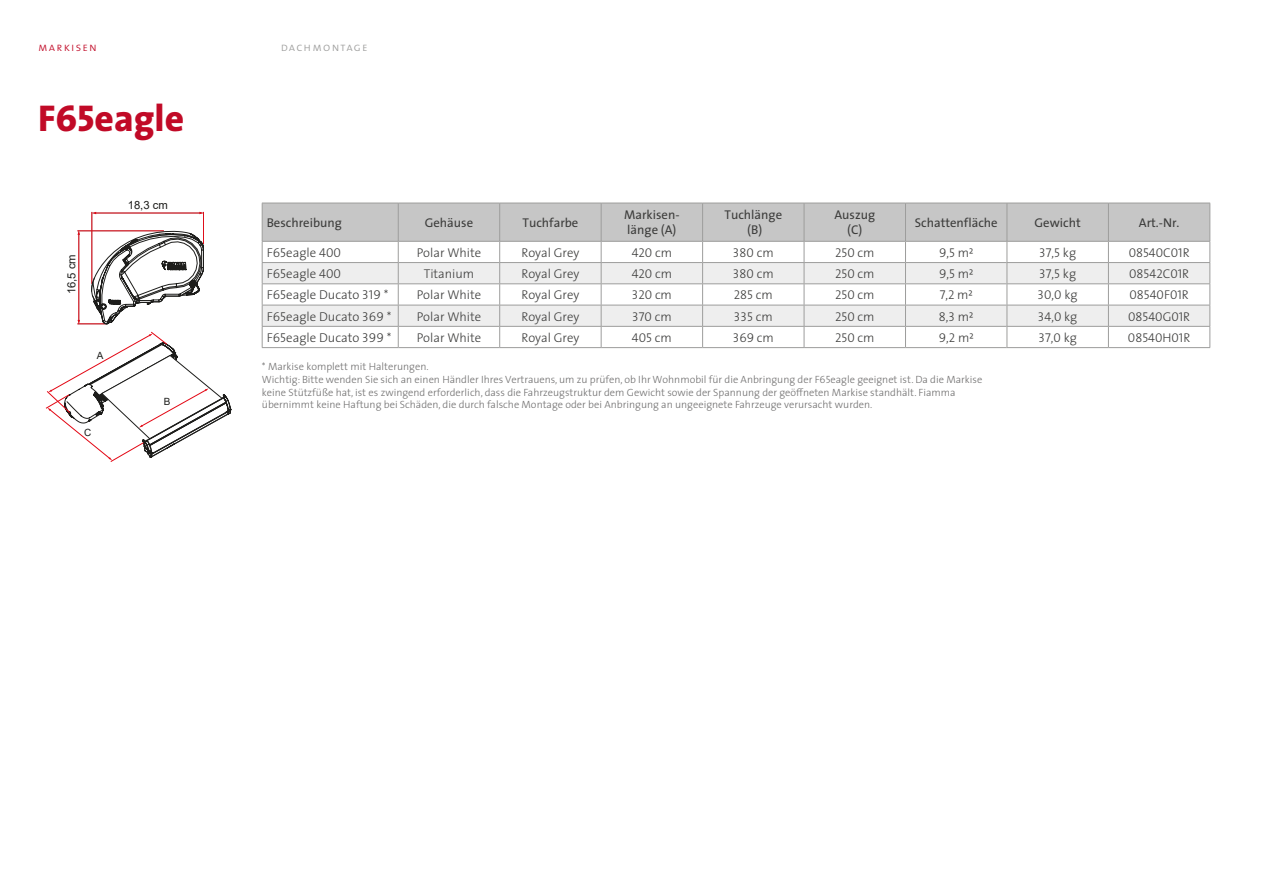
<style>
.page{position:relative;width:1263px;height:893px;background:#fff}
.page>*{position:absolute;margin:0;border:0;box-sizing:border-box;transform-origin:0 0}
.t1{font:800 37.5px "The Sans";color:#c10a27}
.t2{font:300 12.9px "The Sans";color:#3c3c3b}
.t3{font:12.9px "The Sans Light Caps";color:#3c3c3b}
.t4{font:12.75px "The Sans Light Caps";color:#3c3c3b}
.t5{font:12.75px/15px "The Sans";color:#3c3c3b;text-align:center}
.t6{font:300 12.75px "The Sans";color:#3c3c3b}
.t7{font:12px "The Sans Light Caps";letter-spacing:.1em;color:#9d9d9c}
.t8{font:12px "The Sans Light Caps";letter-spacing:.1em;color:#c10a27}
.t9{font:11.25px "Arial";color:#1d1d1b}
.t10{font:300 10.5px/12.8px "The Sans";color:#706f6f}
.t11{font:9.9px "Arial";color:#1d1d1b}
.s1{font-family:"The Sans Extra Bold Caps";font-weight:400}
.s2{font-family:"The Sans";font-weight:300}
.s3{font-family:"The Sans";font-weight:300;font-size:12.9px}
.s4{font-family:"The Sans Light Caps";font-weight:400}
</style>
<div class="page">
<svg style="left:46px;top:230px;width:185px;height:232px"></svg>
<hr style="left:399px;top:347px;width:101px;height:1px;background:#9d9d9c">
<hr style="left:500px;top:347px;width:101px;height:1px;background:#9d9d9c">
<hr style="left:601px;top:347px;width:102px;height:1px;background:#9d9d9c">
<hr style="left:703px;top:347px;width:101px;height:1px;background:#9d9d9c">
<hr style="left:804px;top:347px;width:101px;height:1px;background:#9d9d9c">
<hr style="left:905px;top:347px;width:102px;height:1px;background:#9d9d9c">
<hr style="left:1109px;top:347px;width:101px;height:1px;background:#9d9d9c">
<hr style="left:262px;top:347px;width:137px;height:1px;background:#9d9d9c">
<svg style="left:262px;top:203px;width:948px;height:144px"></svg>
<hr style="left:1007px;top:347px;width:102px;height:1px;background:#9d9d9c">
<p class="t8" style="left:38px;top:40px;width:60px">markisen</p>
<p class="t7" style="left:281px;top:40px;width:89px">dachmontage</p>
<h1 class="t1" style="left:38px;top:86px;width:147px"><span class="s1">F65</span>eagle</h1>
<p class="t9" style="left:64px;top:294px;width:42px;rotate:-90deg">16,5 cm</p>
<p class="t11" style="left:97px;top:349px;width:8px">A</p>
<p class="t11" style="left:84px;top:426px;width:9px">C</p>
<p class="t9" style="left:128px;top:198px;width:42px">18,3 cm</p>
<p class="t11" style="left:164px;top:395px;width:8px">B</p>
<p class="t5" style="left:267px;top:215px;width:77px">Beschreibung</p>
<p class="t5" style="left:425px;top:215px;width:50px">Gehäuse</p>
<p class="t5" style="left:522px;top:215px;width:58px">Tuchfarbe</p>
<p class="t5" style="left:624px;top:207px;width:57px;text-align:left">Markisen&shy;länge (A)</p>
<p class="t5" style="left:724px;top:207px;width:59px">Tuchlänge (B)</p>
<p class="t5" style="left:834px;top:207px;width:42px">Auszug (C)</p>
<p class="t5" style="left:915px;top:215px;width:84px">Schattenfläche</p>
<p class="t5" style="left:1034px;top:215px;width:48px">Gewicht</p>
<p class="t5" style="left:1139px;top:215px;width:42px">Art.-Nr.</p>
<p class="t3" style="left:267px;top:245px;width:76px">F65<span class="s2">eagle</span> 400</p>
<p class="t6" style="left:417px;top:242px;width:66px">Polar White</p>
<p class="t6" style="left:521px;top:242px;width:59px">Royal Grey</p>
<p class="t4" style="left:632px;top:245px;width:42px">420 <span class="s2">cm</span></p>
<p class="t4" style="left:733px;top:245px;width:42px">380 <span class="s2">cm</span></p>
<p class="t4" style="left:835px;top:245px;width:41px">250 <span class="s2">cm</span></p>
<p class="t4" style="left:939px;top:245px;width:36px">9,5 <span class="s2">m²</span></p>
<p class="t4" style="left:1039px;top:246px;width:38px">37,5 <span class="s3">kg</span></p>
<p class="t4" style="left:1129px;top:245px;width:62px">08540C01R</p>
<p class="t3" style="left:267px;top:267px;width:76px">F65<span class="s2">eagle</span> 400</p>
<p class="t6" style="left:424px;top:263px;width:52px">Titanium</p>
<p class="t6" style="left:521px;top:263px;width:59px">Royal Grey</p>
<p class="t4" style="left:632px;top:267px;width:42px">420 <span class="s2">cm</span></p>
<p class="t4" style="left:733px;top:267px;width:42px">380 <span class="s2">cm</span></p>
<p class="t4" style="left:835px;top:267px;width:41px">250 <span class="s2">cm</span></p>
<p class="t4" style="left:939px;top:267px;width:36px">9,5 <span class="s2">m²</span></p>
<p class="t4" style="left:1039px;top:267px;width:38px">37,5 <span class="s3">kg</span></p>
<p class="t4" style="left:1129px;top:267px;width:61px">08542C01R</p>
<p class="t2" style="left:267px;top:284px;width:123px"><span class="s4">F65</span>eagle Ducato <span class="s4">319</span> *</p>
<p class="t6" style="left:417px;top:284px;width:66px">Polar White</p>
<p class="t6" style="left:521px;top:284px;width:59px">Royal Grey</p>
<p class="t4" style="left:632px;top:288px;width:42px">320 <span class="s2">cm</span></p>
<p class="t4" style="left:734px;top:288px;width:41px">285 <span class="s2">cm</span></p>
<p class="t4" style="left:835px;top:288px;width:41px">250 <span class="s2">cm</span></p>
<p class="t4" style="left:940px;top:288px;width:35px">7,2 <span class="s2">m²</span></p>
<p class="t4" style="left:1037px;top:288px;width:42px">30,0 <span class="s3">kg</span></p>
<p class="t4" style="left:1129px;top:288px;width:61px">08540F01R</p>
<p class="t2" style="left:267px;top:305px;width:126px"><span class="s4">F65</span>eagle Ducato <span class="s4">369</span> *</p>
<p class="t6" style="left:417px;top:306px;width:66px">Polar White</p>
<p class="t6" style="left:521px;top:306px;width:59px">Royal Grey</p>
<p class="t4" style="left:632px;top:309px;width:41px">370 <span class="s2">cm</span></p>
<p class="t4" style="left:734px;top:309px;width:40px">335 <span class="s2">cm</span></p>
<p class="t4" style="left:835px;top:309px;width:41px">250 <span class="s2">cm</span></p>
<p class="t4" style="left:939px;top:309px;width:36px">8,3 <span class="s2">m²</span></p>
<p class="t4" style="left:1038px;top:309px;width:41px">34,0 <span class="s3">kg</span></p>
<p class="t4" style="left:1128px;top:309px;width:64px">08540G01R</p>
<p class="t2" style="left:267px;top:327px;width:126px"><span class="s4">F65</span>eagle Ducato <span class="s4">399</span> *</p>
<p class="t6" style="left:417px;top:327px;width:66px">Polar White</p>
<p class="t6" style="left:521px;top:327px;width:59px">Royal Grey</p>
<p class="t4" style="left:632px;top:331px;width:41px">405 <span class="s2">cm</span></p>
<p class="t4" style="left:733px;top:331px;width:43px">369 <span class="s2">cm</span></p>
<p class="t4" style="left:835px;top:331px;width:41px">250 <span class="s2">cm</span></p>
<p class="t4" style="left:939px;top:331px;width:36px">9,2 <span class="s2">m²</span></p>
<p class="t4" style="left:1038px;top:331px;width:40px">37,0 <span class="s3">kg</span></p>
<p class="t4" style="left:1128px;top:331px;width:64px">08540H01R</p>
<p class="t10" style="left:262px;top:360px;width:722px">* Markise komplett mit Halterungen.<br>Wichtig: Bitte wenden Sie sich an einen Händler Ihres Vertrauens, um zu prüfen, ob Ihr Wohnmobil für die Anbringung der <span class="s4">F65</span>eagle geeignet ist. Da die Markise keine Stützfüße hat, ist es zwingend erforderlich, dass die Fahrzeugstruktur dem Gewicht sowie der Spannung der geöffneten Markise standhält. Fiamma übernimmt keine Haftung bei Schäden, die durch falsche Montage oder bei Anbringung an ungeeignete Fahrzeuge verursacht wurden.</p>
</div>
